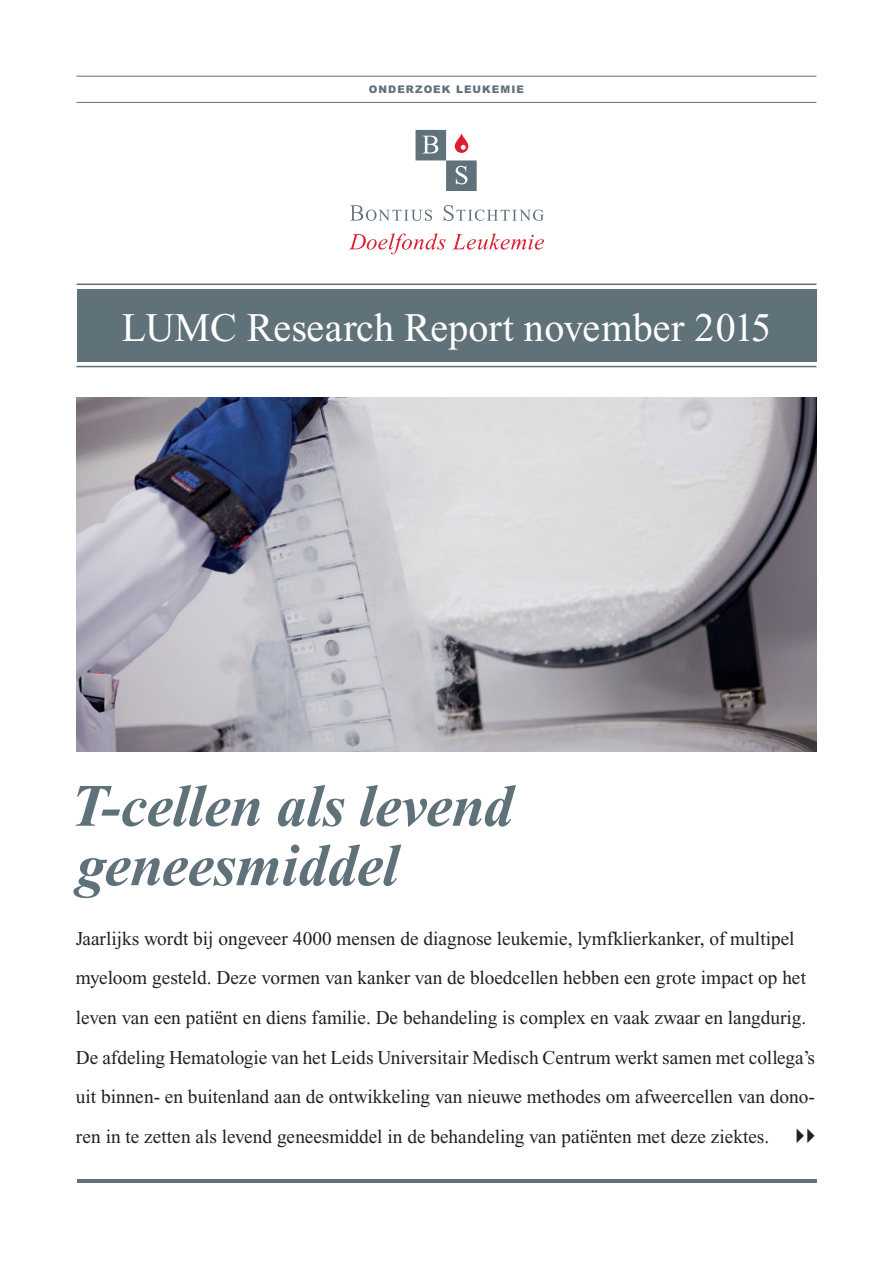
<style>
.page{position:relative;width:893px;height:1263px;background:#fff}
.page>*{position:absolute;margin:0;border:0;box-sizing:border-box;transform-origin:0 0}
.Head{font:italic 700 60px "Times New Roman";letter-spacing:-.01em;color:#5f7179}
.t1{font:40.5px "Times New Roman";color:#fff}
.Intro{font:19.5px/39.6px "Times New Roman";color:#231f20}
.Quotee{font:900 10.5px "Arial MT Std";letter-spacing:.1em;color:#5f7179}
</style>
<div class="page">
<div style="left:77px;top:289px;width:739px;height:73px;background:#5f7179"></div>
<hr style="left:77px;top:284px;width:739px;height:1px;background:#5f7179">
<hr style="left:77px;top:366px;width:739px;height:1px;background:#5f7179">
<hr style="left:77px;top:1179px;width:739px;height:3px;background:#5f7179">
<hr style="left:77px;top:76px;width:739px;height:1px;background:#5f7179">
<hr style="left:77px;top:102px;width:739px;height:1px;background:#5f7179">
<img style="left:77px;top:398px;width:739px;height:354px">
<svg style="left:350px;top:205px;width:82px;height:16px"></svg>
<svg style="left:444px;top:205px;width:100px;height:16px"></svg>
<svg style="left:416px;top:130px;width:61px;height:61px"></svg>
<svg style="left:349px;top:233px;width:97px;height:21px"></svg>
<svg style="left:452px;top:233px;width:92px;height:17px"></svg>
<p class="Quotee" style="left:369px;top:83px;width:157px">ONDERZOEK LEUKEMIE</p>
<p class="t1" style="left:122px;top:306px;width:651px">LUMC Research Report november 2015</p>
<p class="Head" style="left:71px;top:773px;width:444px">T-cellen als levend</p>
<p class="Head" style="left:77px;top:833px;width:324px">geneesmiddel</p>
<p class="Intro" style="left:76px;top:918px;width:740px">Jaarlijks wordt bij ongeveer 4000 mensen de diagnose leukemie, lymfklierkanker, of multipel myeloom gesteld. Deze vormen van kanker van de bloedcellen hebben een grote impact op het leven van een patiënt en diens familie. De behandeling is complex en vaak zwaar en langdurig.<br>De afdeling Hematologie van het Leids Universitair Medisch Centrum werkt samen met collega’s uit binnen- en buitenland aan de ontwikkeling van nieuwe methodes om afweercellen van dono&shy;ren in te zetten als levend geneesmiddel in de behandeling van patiënten met deze ziektes.</p>
</div>
